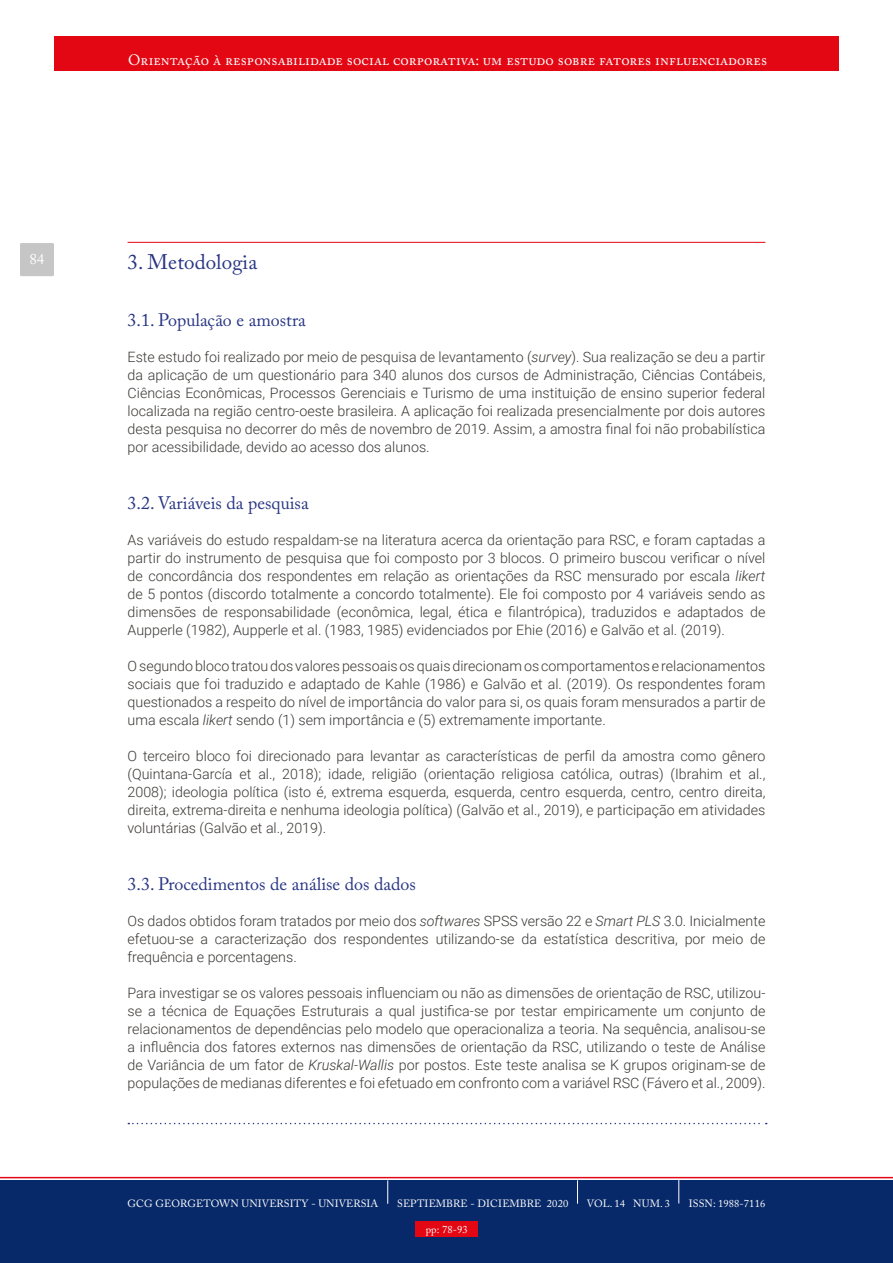
<style>
.page{position:relative;width:893px;height:1263px;background:#fff}
.page>*{position:absolute;margin:0;border:0;box-sizing:border-box;transform-origin:0 0}
.t1{font:21px "Adobe Caslon Pro";color:#283583}
.t2{font:18px "Adobe Caslon Pro";color:#283583}
.t3{font:15px "Adobe Caslon Pro";letter-spacing:.005em;color:#fff}
.t4{font:300 14.25px/18px "Roboto";color:#3a3835;text-align:justify}
.t5{font:10.5px "Adobe Caslon Pro";letter-spacing:.01em;color:#fff}
.s1{font-style:italic}
</style>
<div class="page">
<div style="left:54px;top:37px;width:785px;height:34px;background:#e30613"></div>
<div style="left:0;top:1180px;width:893px;height:83px;background:#082969"></div>
<svg style="left:0;top:1177px;width:893px;height:27px"></svg>
<div style="left:415px;top:1221px;width:63px;height:16px;background:#e30613"></div>
<div style="left:20px;top:243px;width:34px;height:33px;background:#c6c6c6;border-radius:2px"></div>
<hr style="left:128px;top:242px;width:637px;height:1px;background:#e30613">
<svg style="left:128px;top:1123px;width:639px;height:1px"></svg>
<p class="t3" style="left:128px;top:51px;width:640px">Orientação à responsabilidade social corporativa: um estudo sobre fatores influenciadores</p>
<p class="t3" style="left:29px;top:250px;width:16px">84</p>
<h1 class="t1" style="left:128px;top:250px;width:131px">3. Metodologia</h1>
<p class="t2" style="left:128px;top:309px;width:180px">3.1. População e amostra</p>
<p class="t4" style="left:128px;top:348px;width:639px">Este estudo foi realizado por meio de pesquisa de levantamento (<span class="s1">survey</span>). Sua realização se deu a partir da aplicação de um questionário para 340 alunos dos cursos de Administração, Ciências Contábeis, Ciências Econômicas, Processos Gerenciais e Turismo de uma instituição de ensino superior federal localizada na região centro-oeste brasileira. A aplicação foi realizada presencialmente por dois autores desta pesquisa no decorrer do mês de novembro de 2019. Assim, a amostra final foi não probabilística por acessibilidade, devido ao acesso dos alunos.</p>
<p class="t2" style="left:128px;top:492px;width:183px">3.2. Variáveis da pesquisa</p>
<p class="t4" style="left:128px;top:531px;width:639px">As variáveis do estudo respaldam-se na literatura acerca da orientação para RSC, e foram captadas a partir do instrumento de pesquisa que foi composto por 3 blocos. O primeiro buscou verificar o nível de concordância dos respondentes em relação as orientações da RSC mensurado por escala <span class="s1">likert </span>de 5 pontos (discordo totalmente a concordo totalmente). Ele foi composto por 4 variáveis sendo as dimensões de responsabilidade (econômica, legal, ética e filantrópica), traduzidos e adaptados de Aupperle (1982), Aupperle et al. (1983, 1985) evidenciados por Ehie (2016) e Galvão et al. (2019).</p>
<p class="t4" style="left:128px;top:657px;width:639px">O segundo bloco tratou dos valores pessoais os quais direcionam os comportamentos e relacionamentos sociais que foi traduzido e adaptado de Kahle (1986) e Galvão et al. (2019). Os respondentes foram questionados a respeito do nível de importância do valor para si, os quais foram mensurados a partir de uma escala <span class="s1">likert</span> sendo (1) sem importância e (5) extremamente importante.</p>
<p class="t4" style="left:128px;top:747px;width:639px">O terceiro bloco foi direcionado para levantar as características de perfil da amostra como gênero (Quintana-García et al., 2018); idade, religião (orientação religiosa católica, outras) (Ibrahim et al., 2008); ideologia política (isto é, extrema esquerda, esquerda, centro esquerda, centro, centro direita, direita, extrema-direita e nenhuma ideologia política) (Galvão et al., 2019), e participação em atividades voluntárias (Galvão et al., 2019).</p>
<p class="t2" style="left:128px;top:873px;width:290px">3.3. Procedimentos de análise dos dados</p>
<p class="t4" style="left:128px;top:912px;width:639px">Os dados obtidos foram tratados por meio dos <span class="s1">softwares</span> SPSS versão 22 e <span class="s1">Smart PLS</span> 3.0. Inicialmente efetuou-se a caracterização dos respondentes utilizando-se da estatística descritiva, por meio de frequência e porcentagens.</p>
<p class="t4" style="left:128px;top:984px;width:639px">Para investigar se os valores pessoais influenciam ou não as dimensões de orientação de RSC, utilizou&shy;se a técnica de Equações Estruturais a qual justifica-se por testar empiricamente um conjunto de relacionamentos de dependências pelo modelo que operacionaliza a teoria. Na sequência, analisou-se a influência dos fatores externos nas dimensões de orientação da RSC, utilizando o teste de Análise de Variância de um fator de <span class="s1">Kruskal-Wallis</span> por postos. Este teste analisa se K grupos originam-se de populações de medianas diferentes e foi efetuado em confronto com a variável RSC (Fávero et al., 2009).</p>
<p class="t5" style="left:128px;top:1197px;width:252px">GCG GEORGETOWN UNIVERSITY - UNIVERSIA</p>
<p class="t5" style="left:397px;top:1197px;width:173px">SEPTIEMBRE - DICIEMBRE 2020</p>
<p class="t5" style="left:587px;top:1197px;width:85px">VOL. 14 NUM. 3</p>
<p class="t5" style="left:689px;top:1197px;width:78px">ISSN: 1988-7116</p>
<p class="t5" style="left:426px;top:1223px;width:43px">pp: 78-93</p>
</div>
